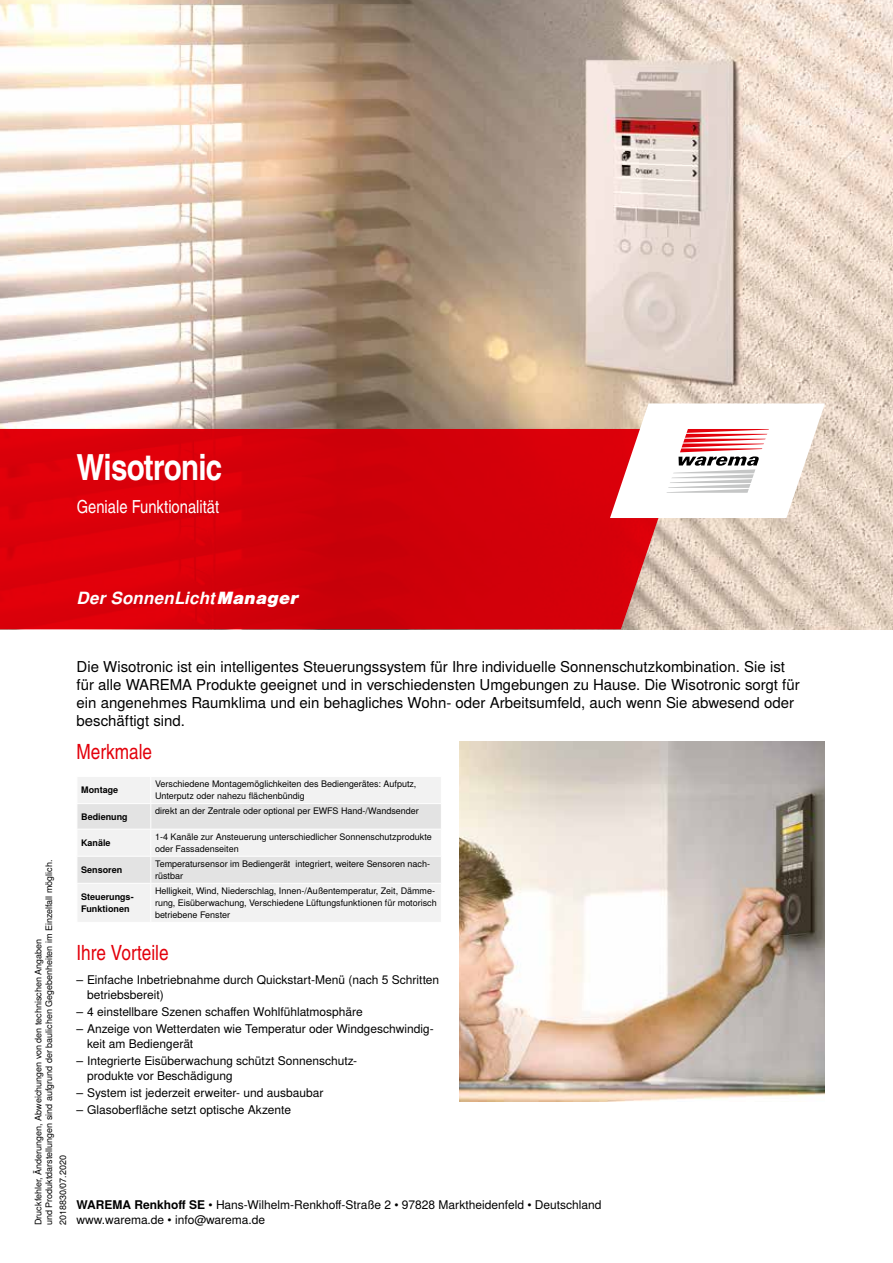
<style>
.page{position:relative;width:893px;height:1263px;background:#fff}
.page>*{position:absolute;margin:0;border:0;box-sizing:border-box;transform-origin:0 0}
.t1{font:700 36px "Warema Nimbus Cnd";letter-spacing:-.02em;color:#fff}
.t2{font:21px "Warema Nimbus Cnd";color:#e3000b}
.t3{font:18px "Warema Nimbus Cnd";color:#fff}
.t4{font:italic 700 16.8px "Warema Nimbus";letter-spacing:.015em;color:#fff}
.t5{font:15px/18px "Warema Nimbus";color:#000}
.t6{font:12px/15px "Warema Nimbus";color:#000}
.t7{font:9px/12px "Warema Nimbus";color:#000}
.t8{font:700 9px/12px "Warema Nimbus";color:#000}
.s1{font-weight:900}
.s2{font-weight:700}
</style>
<div class="page">
<img style="left:460px;top:741px;width:365px;height:360px">
<img style="left:0;top:0;width:893px;height:629px">
<svg style="left:0;top:429px;width:688px;height:200px;background:#d50911"></svg>
<svg style="left:610px;top:403px;width:215px;height:115px"></svg>
<div style="left:78px;top:884px;width:363px;height:38px;background:#f2f2f2"></div>
<svg style="left:77px;top:777px;width:364px;height:106px"></svg>
<hr style="left:150px;top:884px;width:1px;height:38px;background:#fff">
<h1 class="t1" style="left:77px;top:445px;width:147px">Wisotronic</h1>
<h3 class="t3" style="left:77px;top:496px;width:144px">Geniale Funktionalität</h3>
<h3 class="t4" style="left:77px;top:588px;width:224px">Der SonnenLicht<span class="s1">Manager</span></h3>
<p class="t7" style="left:33px;top:1225px;width:367px;line-height:10.8px;rotate:-90deg">Druckfehler, Änderungen, Abweichungen von den technischen Angaben<br>und Produktdarstellungen sind aufgrund der baulichen Gegebenheiten im Einzelfall möglich.</p>
<p class="t7" style="left:57px;top:1225px;width:72px;rotate:-90deg">2018830/07.2020</p>
<p class="t5" style="left:77px;top:658px;width:725px">Die Wisotronic ist ein intelligentes Steuerungssystem für Ihre individuelle Sonnenschutzkombination. Sie ist für alle WAREMA Produkte geeignet und in verschiedensten Umgebungen zu Hause. Die Wisotronic sorgt für ein angenehmes Raumklima und ein behagliches Wohn- oder Arbeitsumfeld, auch wenn Sie abwesend oder beschäftigt sind.</p>
<h2 class="t2" style="left:77px;top:739px;width:77px">Merkmale</h2>
<p class="t8" style="left:81px;top:784px;width:39px">Montage</p>
<p class="t7" style="left:155px;top:778px;width:263px">Verschiedene Montagemöglichkeiten des Bediengerätes: Aufputz,<br>Unterputz oder nahezu flächenbündig</p>
<p class="t8" style="left:81px;top:811px;width:48px">Bedienung</p>
<p class="t7" style="left:155px;top:805px;width:265px">direkt an der Zentrale oder optional per EWFS Hand-/Wandsender</p>
<p class="t8" style="left:81px;top:837px;width:31px">Kanäle</p>
<p class="t7" style="left:155px;top:831px;width:278px">1-4 Kanäle zur Ansteuerung unterschiedlicher Sonnenschutzprodukte oder Fassadenseiten</p>
<p class="t8" style="left:81px;top:864px;width:43px">Sensoren</p>
<p class="t7" style="left:155px;top:858px;width:277px">Temperatursensor im Bediengerät integriert, weitere Sensoren nach&shy;rüstbar</p>
<p class="t8" style="left:81px;top:891px;width:54px">Steuerungs-<br>Funktionen</p>
<p class="t7" style="left:155px;top:885px;width:283px">Helligkeit, Wind, Niederschlag, Innen-/Außentemperatur, Zeit, Dämme&shy;rung, Eisüberwachung, Verschiedene Lüftungsfunktionen für motorisch betriebene Fenster</p>
<h2 class="t2" style="left:77px;top:940px;width:94px">Ihre Vorteile</h2>
<h3 class="t6" style="left:87px;top:972px;width:354px;text-indent:-11px">– Einfache Inbetriebnahme durch Quickstart-Menü (nach 5 Schritten betriebsbereit)</h3>
<h3 class="t6" style="left:77px;top:1004px;width:288px">– 4 einstellbare Szenen schaffen Wohlfühlatmosphäre</h3>
<h3 class="t6" style="left:87px;top:1021px;width:348px;text-indent:-11px">– Anzeige von Wetterdaten wie Temperatur oder Windgeschwindig&shy;keit am Bediengerät</h3>
<h3 class="t6" style="left:87px;top:1053px;width:272px;text-indent:-11px">– Integrierte Eisüberwachung schützt Sonnenschutz&shy;produkte vor Beschädigung</h3>
<h3 class="t6" style="left:77px;top:1085px;width:248px">– System ist jederzeit erweiter- und ausbaubar</h3>
<h3 class="t6" style="left:77px;top:1103px;width:216px">– Glasoberfläche setzt optische Akzente</h3>
<h3 class="t6" style="left:77px;top:1197px;width:526px"><span class="s2">WAREMA Renkhoff SE</span> • Hans-Wilhelm-Renkhoff-Straße 2 • 97828 Marktheidenfeld • Deutschland</h3>
<h3 class="t6" style="left:77px;top:1212px;width:190px">www.warema.de • info@warema.de</h3>
</div>
